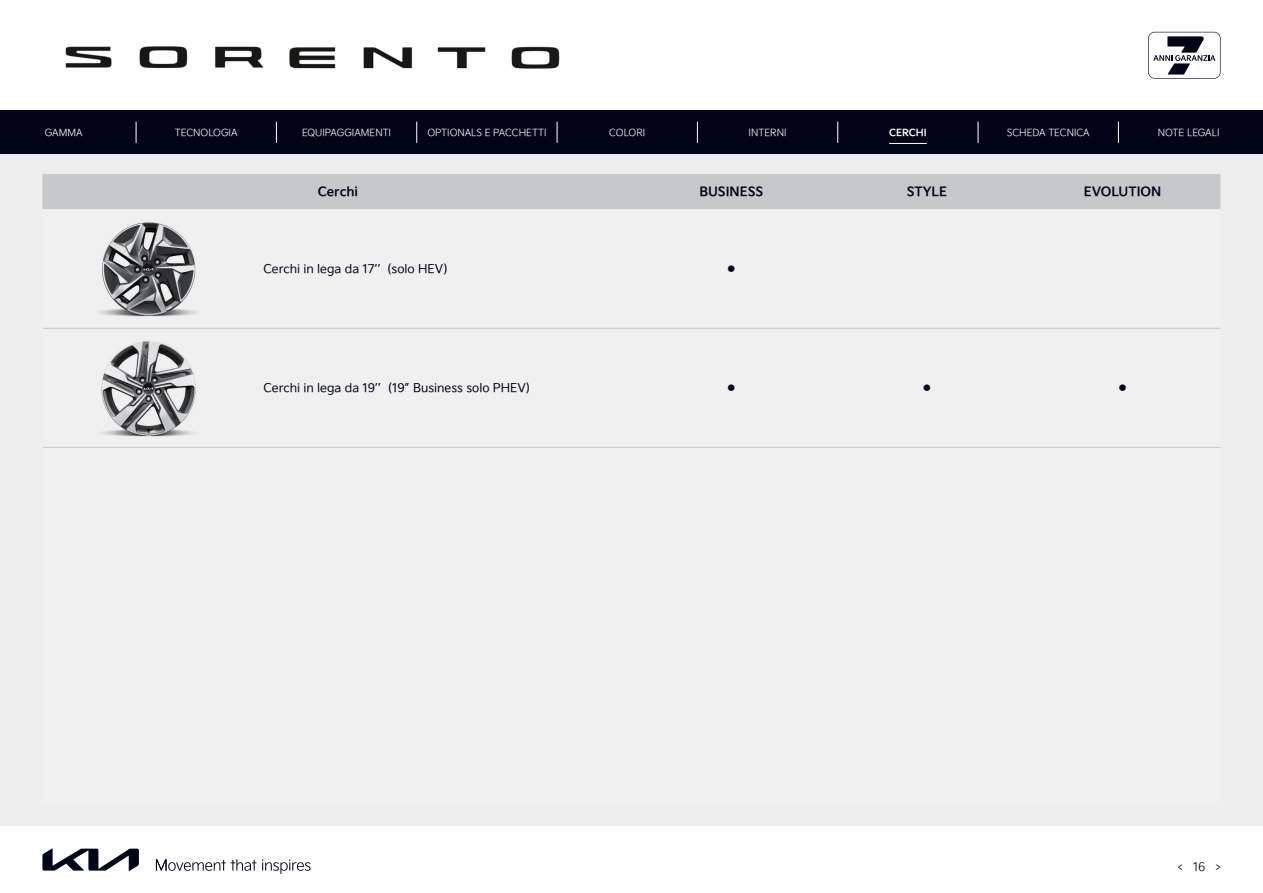
<style>
.page{position:relative;width:1263px;height:893px;background:#fff}
.page>*{position:absolute;margin:0;border:0;box-sizing:border-box;transform-origin:0 0}
.intestazione_tabella{font:12.75px "Kia Signature OTF Bold";color:#000519}
.dotazioni{font:12px "Kia Signature OTF Regular";color:#000519}
.t1{font:12px "Kia Signature OTF Light";color:#000519}
.menu{font:9.75px "Kia Signature OTF Light";color:#fff}
.menu_attivo{font:9.75px "Kia Signature OTF Bold";color:#fff}
.dotazioni_centrato{font:9px "Kia Signature OTF Regular";color:#000519}
</style>
<div class="page">
<div style="left:0;top:110px;width:1263px;height:716px;background:#eeeeef"></div>
<svg style="left:42px;top:848px;width:97px;height:23px"></svg>
<svg style="left:262px;top:859px;width:49px;height:15px"></svg>
<svg style="left:156px;top:859px;width:100px;height:12px"></svg>
<svg style="left:1148px;top:32px;width:72px;height:47px"></svg>
<div style="left:0;top:110px;width:1263px;height:44px;background:#000519"></div>
<img style="left:65px;top:46px;width:495px;height:23px">
<div style="left:42px;top:174px;width:1178px;height:35px;background:#c7c8ca"></div>
<hr style="left:42px;top:328px;width:213px;height:1px;background:#c7c8ca">
<hr style="left:255px;top:328px;width:378px;height:1px;background:#c7c8ca">
<hr style="left:633px;top:328px;width:196px;height:1px;background:#c7c8ca">
<hr style="left:829px;top:328px;width:196px;height:1px;background:#c7c8ca">
<hr style="left:1025px;top:328px;width:195px;height:1px;background:#c7c8ca">
<hr style="left:42px;top:447px;width:213px;height:1px;background:#c7c8ca">
<hr style="left:255px;top:447px;width:378px;height:1px;background:#c7c8ca">
<hr style="left:633px;top:447px;width:196px;height:1px;background:#c7c8ca">
<hr style="left:829px;top:447px;width:196px;height:1px;background:#c7c8ca">
<hr style="left:1025px;top:447px;width:195px;height:1px;background:#c7c8ca">
<img style="left:99px;top:222px;width:98px;height:95px">
<img style="left:101px;top:341px;width:95px;height:96px">
<svg style="left:136px;top:122px;width:1px;height:21px"></svg>
<svg style="left:557px;top:122px;width:1px;height:21px"></svg>
<svg style="left:697px;top:122px;width:1px;height:21px"></svg>
<svg style="left:837px;top:122px;width:1px;height:21px"></svg>
<svg style="left:978px;top:122px;width:1px;height:21px"></svg>
<svg style="left:1118px;top:122px;width:1px;height:21px"></svg>
<svg style="left:276px;top:122px;width:1px;height:21px"></svg>
<svg style="left:416px;top:122px;width:1px;height:21px"></svg>
<hr style="left:889px;top:143px;width:38px;height:1px;background:#fff">
<p class="menu" style="left:45px;top:125px;width:39px">GAMMA</p>
<p class="menu" style="left:175px;top:125px;width:64px">TECNOLOGIA</p>
<p class="menu" style="left:302px;top:125px;width:91px">EQUIPAGGIAMENTI</p>
<p class="menu" style="left:427px;top:125px;width:121px">OPTIONALS E PACCHETTI</p>
<p class="menu" style="left:609px;top:125px;width:38px">COLORI</p>
<p class="menu" style="left:749px;top:125px;width:39px">INTERNI</p>
<p class="menu_attivo" style="left:889px;top:125px;width:39px">CERCHI</p>
<p class="menu" style="left:1007px;top:125px;width:84px">SCHEDA TECNICA</p>
<p class="menu" style="left:1158px;top:125px;width:63px">NOTE LEGALI</p>
<p class="intestazione_tabella" style="left:318px;top:182px;width:42px">Cerchi</p>
<p class="intestazione_tabella" style="left:699px;top:182px;width:65px">BUSINESS</p>
<p class="intestazione_tabella" style="left:907px;top:182px;width:42px">STYLE</p>
<p class="intestazione_tabella" style="left:1084px;top:182px;width:79px">EVOLUTION</p>
<p class="dotazioni" style="left:264px;top:260px;width:185px">Cerchi in lega da 17’’ (solo HEV)</p>
<p class="dotazioni_centrato" style="left:727px;top:262px;width:10px">●</p>
<p class="dotazioni" style="left:264px;top:379px;width:268px">Cerchi in lega da 19’’ (19” Business solo PHEV)</p>
<p class="dotazioni_centrato" style="left:727px;top:381px;width:10px">●</p>
<p class="dotazioni_centrato" style="left:923px;top:381px;width:10px">●</p>
<p class="dotazioni_centrato" style="left:1118px;top:381px;width:10px">●</p>
<p class="t1" style="left:1178px;top:858px;width:44px">&lt; 16 &gt;</p>
</div>
